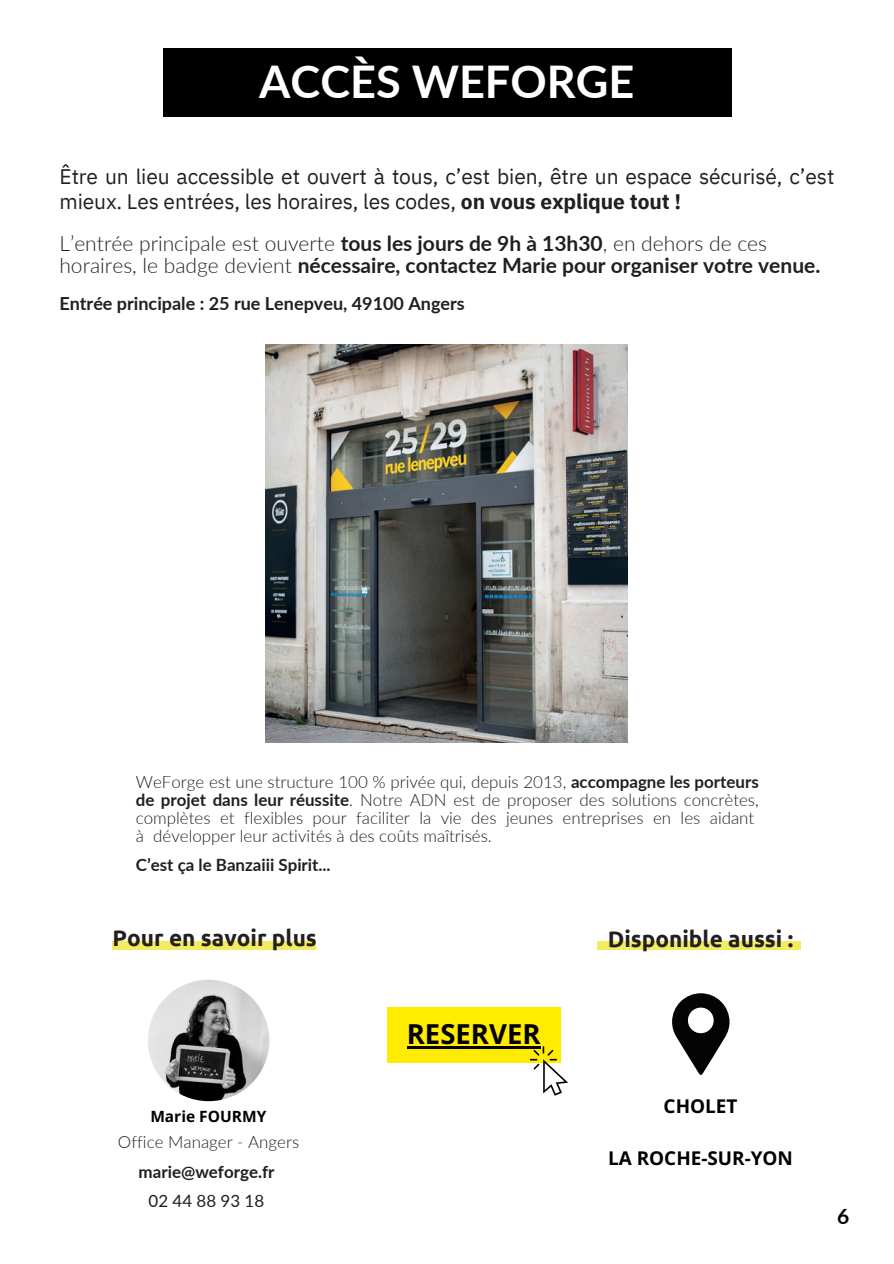
<style>
.page{position:relative;width:894px;height:1264px;background:#fff}
.page>*{position:absolute;margin:0;border:0;box-sizing:border-box;transform-origin:0 0}
.t1{font:700 45px "Lato";color:#fff}
.t2{font:700 27.45px "Open Sans";color:#000}
.t3{font:700 22.5px "Ubuntu";color:#231f20}
.t4{font:700 21px/22.5px "Lato";color:#231f20}
.t5{font:21px/24.8px "IBM Plex Sans";letter-spacing:-.005em;color:#231f20}
.t6{font:700 21px "Lato";color:#000}
.t7{font:700 18.9px "Open Sans";color:#000}
.t8{font:700 18px "Lato";color:#231f20}
.t9{font:300 16.95px/18px "Lato";color:#231f20}
.t10{font:700 16.95px "Lato";color:#231f20}
.t11{font:16.95px "Lato";color:#231f20}
.t12{font:700 15.45px "Open Sans";color:#000}
.s1{font-weight:700}
.s2{font-weight:300}
</style>
<div class="page">
<div style="left:163px;top:49px;width:568px;height:68px;background:#000"></div>
<div style="left:113px;top:941px;width:203px;height:8px;background:#f3ec5f"></div>
<div style="left:596px;top:941px;width:204px;height:8px;background:#f3ec5f"></div>
<svg style="left:672px;top:993px;width:57px;height:82px"></svg>
<div style="left:387px;top:1006px;width:173px;height:56px;background:#ffec01"></div>
<hr style="left:406px;top:1045px;width:134px;height:3px;background:#000">
<svg style="left:529px;top:1046px;width:39px;height:49px"></svg>
<img style="left:148px;top:979px;width:121px;height:122px;border-radius:50%">
<img style="left:265px;top:344px;width:362px;height:398px">
<h1 class="t1" style="left:259px;top:48px;width:376px">ACCÈS WEFORGE</h1>
<p class="t5" style="left:60px;top:163px;width:776px">Être un lieu accessible et ouvert à tous, c’est bien, être un espace sécurisé, c’est mieux. Les entrées, les horaires, les codes, <span class="s1">on vous explique tout !</span></p>
<p class="t4" style="left:59px;top:231px;width:762px"><span class="s2">L’entrée principale est ouverte</span> tous les jours de 9h à 13h30<span class="s2">, en dehors de ces horaires, le badge devient</span> nécessaire, contactez Marie pour organiser votre venue.</p>
<p class="t8" style="left:59px;top:290px;width:407px">Entrée principale : 25 rue Lenepveu, 49100 Angers</p>
<p class="t9" style="left:136px;top:772px;width:624px">WeForge est une structure 100 % privée qui, depuis 2013, <span class="s1">accompagne les porteurs de projet dans leur réussite</span>. Notre ADN est de proposer des solutions concrètes, complètes et flexibles pour faciliter la vie des jeunes entreprises en les aidant à développer leur activités à des coûts maîtrisés.</p>
<p class="t10" style="left:136px;top:852px;width:196px">C’est ça le Banzaiii Spirit...</p>
<h3 class="t3" style="left:113px;top:924px;width:206px">Pour en savoir plus</h3>
<h3 class="t3" style="left:607px;top:925px;width:187px">Disponible aussi :</h3>
<p class="t12" style="left:150px;top:1105px;width:117px">Marie FOURMY</p>
<p class="t9" style="left:118px;top:1132px;width:183px">Office Manager - Angers</p>
<p class="t10" style="left:138px;top:1158px;width:137px">marie@weforge.fr</p>
<p class="t11" style="left:149px;top:1188px;width:117px">02 44 88 93 18</p>
<h2 class="t2" style="left:406px;top:1014px;width:135px">RESERVER</h2>
<p class="t7" style="left:663px;top:1092px;width:75px">CHOLET</p>
<p class="t7" style="left:608px;top:1144px;width:186px">LA ROCHE-SUR-YON</p>
<p class="t6" style="left:836px;top:1201px;width:14px">6</p>
</div>
